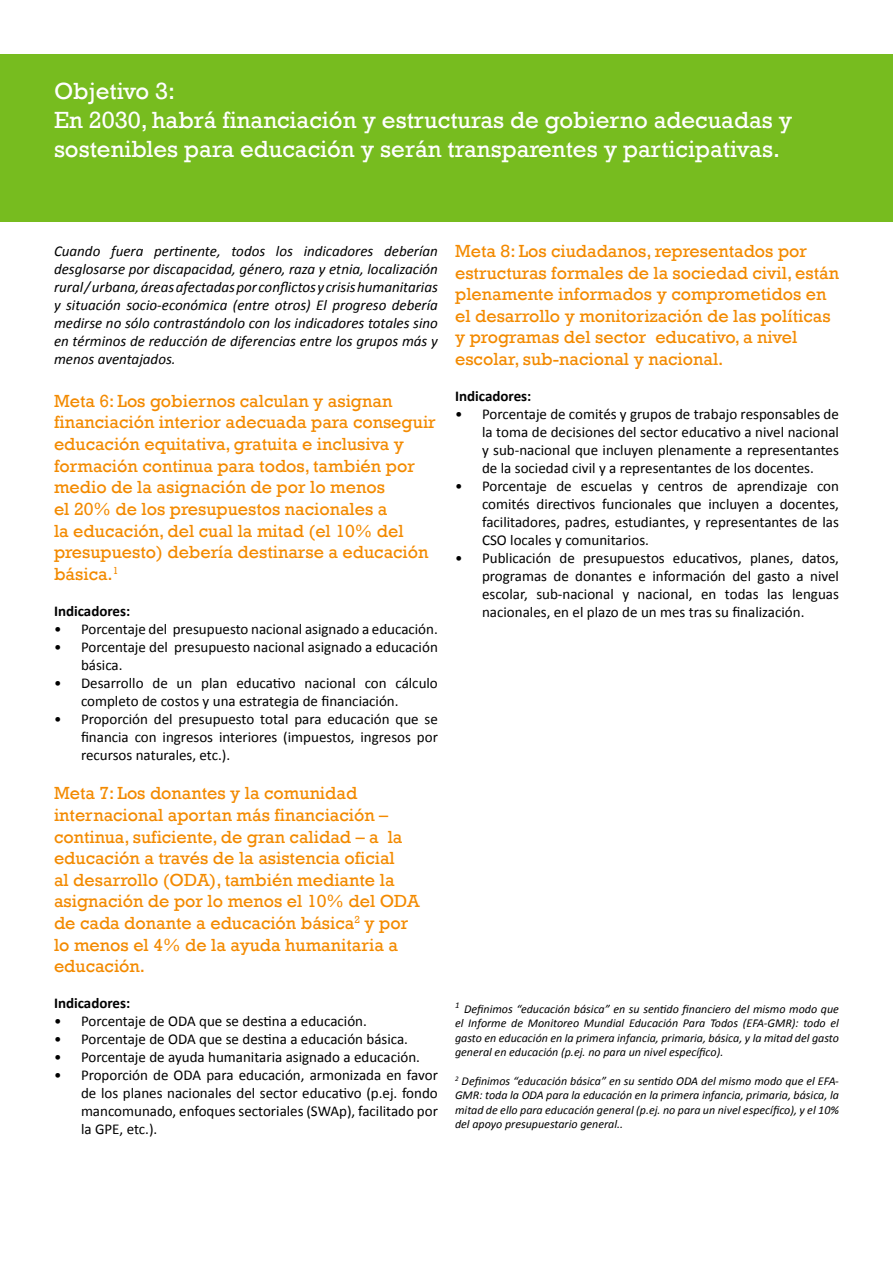
<style>
.page{position:relative;width:893px;height:1263px;background:#fff}
.page>*{position:absolute;margin:0;border:0;box-sizing:border-box;transform-origin:0 0}
.t1{font:24px/28.8px "Rockwell";color:#fff}
.t2{font:18px/21.6px "Rockwell";color:#f38a00}
.t3{font:15px/18px "Calibri";color:#000;text-align:justify}
.t4{font:italic 15px/18px "Calibri";color:#000;text-align:justify}
.t5{font:700 15px "Calibri";color:#000}
.t6{font:italic 12px/14.4px "Calibri";color:#000;text-align:justify}
</style>
<div class="page">
<div style="left:0;top:54px;width:893px;height:167px;background:#77bc1f"></div>
<h1 class="t1" style="left:54px;top:77px;width:740px">Objetivo 3:<br>En 2030, habrá financiación y estructuras de gobierno adecuadas y sostenibles para educación y serán transparentes y participativas.</h1>
<p class="t4" style="left:54px;top:241px;width:385px">Cuando fuera pertinente, todos los indicadores deberían desglosarse por discapacidad, género, raza y etnia, localización rural / urbana, áreas afectadas por conflictos y crisis humanitarias y situación socio-económica (entre otros) El progreso debería medirse no sólo contrastándolo con los indicadores totales sino en términos de reducción de diferencias entre los grupos más y menos aventajados.</p>
<p class="t2" style="left:54px;top:390px;width:383px">Meta 6: Los gobiernos calculan y asignan financiación interior adecuada para conseguir educación equitativa, gratuita e inclusiva y formación continua para todos, también por medio de la asignación de por lo menos<br>el 20% de los presupuestos nacionales a<br>la educación, del cual la mitad (el 10% del presupuesto) debería destinarse a educación básica.<sup>1</sup></p>
<p class="t5" style="left:54px;top:601px;width:78px">Indicadores:</p>
<p class="t3" style="left:54px;top:620px;width:385px">• Porcentaje del presupuesto nacional asignado a educación.</p>
<p class="t3" style="left:81px;top:638px;width:358px;text-indent:-27px">• Porcentaje del presupuesto nacional asignado a educación básica.</p>
<p class="t3" style="left:81px;top:674px;width:358px;text-indent:-27px">• Desarrollo de un plan educativo nacional con cálculo completo de costos y una estrategia de financiación.</p>
<p class="t3" style="left:81px;top:710px;width:358px;text-indent:-27px">• Proporción del presupuesto total para educación que se financia con ingresos interiores (impuestos, ingresos por recursos naturales, etc.).</p>
<p class="t2" style="left:54px;top:783px;width:367px">Meta 7: Los donantes y la comunidad internacional aportan más financiación – continua, suficiente, de gran calidad – a la educación a través de la asistencia oficial<br>al desarrollo (ODA), también mediante la asignación de por lo menos el 10% del ODA de cada donante a educación básica<sup>2</sup> y por lo menos el 4% de la ayuda humanitaria a educación.</p>
<p class="t5" style="left:54px;top:993px;width:78px">Indicadores:</p>
<p class="t3" style="left:54px;top:1012px;width:314px">• Porcentaje de ODA que se destina a educación.</p>
<p class="t3" style="left:54px;top:1030px;width:356px">• Porcentaje de ODA que se destina a educación básica.</p>
<p class="t3" style="left:54px;top:1048px;width:368px">• Porcentaje de ayuda humanitaria asignado a educación.</p>
<p class="t3" style="left:81px;top:1066px;width:358px;text-indent:-27px">• Proporción de ODA para educación, armonizada en favor de los planes nacionales del sector educativo (p.ej. fondo mancomunado, enfoques sectoriales (SWAp), facilitado por la GPE, etc.).</p>
<p class="t2" style="left:455px;top:240px;width:385px">Meta 8: Los ciudadanos, representados por estructuras formales de la sociedad civil, están plenamente informados y comprometidos en el desarrollo y monitorización de las políticas y programas del sector educativo, a nivel escolar, sub-nacional y nacional.</p>
<p class="t5" style="left:455px;top:386px;width:78px">Indicadores:</p>
<p class="t3" style="left:482px;top:405px;width:358px;text-indent:-27px">• Porcentaje de comités y grupos de trabajo responsables de la toma de decisiones del sector educativo a nivel nacional y sub-nacional que incluyen plenamente a representantes de la sociedad civil y a representantes de los docentes.</p>
<p class="t3" style="left:482px;top:477px;width:358px;text-indent:-27px">• Porcentaje de escuelas y centros de aprendizaje con comités directivos funcionales que incluyen a docentes, facilitadores, padres, estudiantes, y representantes de las CSO locales y comunitarios.</p>
<p class="t3" style="left:482px;top:549px;width:358px;text-indent:-27px">• Publicación de presupuestos educativos, planes, datos, programas de donantes e información del gasto a nivel escolar, sub-nacional y nacional, en todas las lenguas nacionales, en el plazo de un mes tras su finalización.</p>
<p class="t6" style="left:455px;top:1001px;width:385px"><sup>1</sup> Definimos “educación básica” en su sentido financiero del mismo modo que el Informe de Monitoreo Mundial Educación Para Todos (EFA-GMR): todo el gasto en educación en la primera infancia, primaria, básica, y la mitad del gasto general en educación (p.ej. no para un nivel específico).</p>
<p class="t6" style="left:455px;top:1073px;width:385px"><sup>2</sup> Definimos “educación básica” en su sentido ODA del mismo modo que el EFA-GMR: toda la ODA para la educación en la primera infancia, primaria, básica, la mitad de ello para educación general (p.ej. no para un nivel específico), y el 10% del apoyo presupuestario general..</p>
</div>
